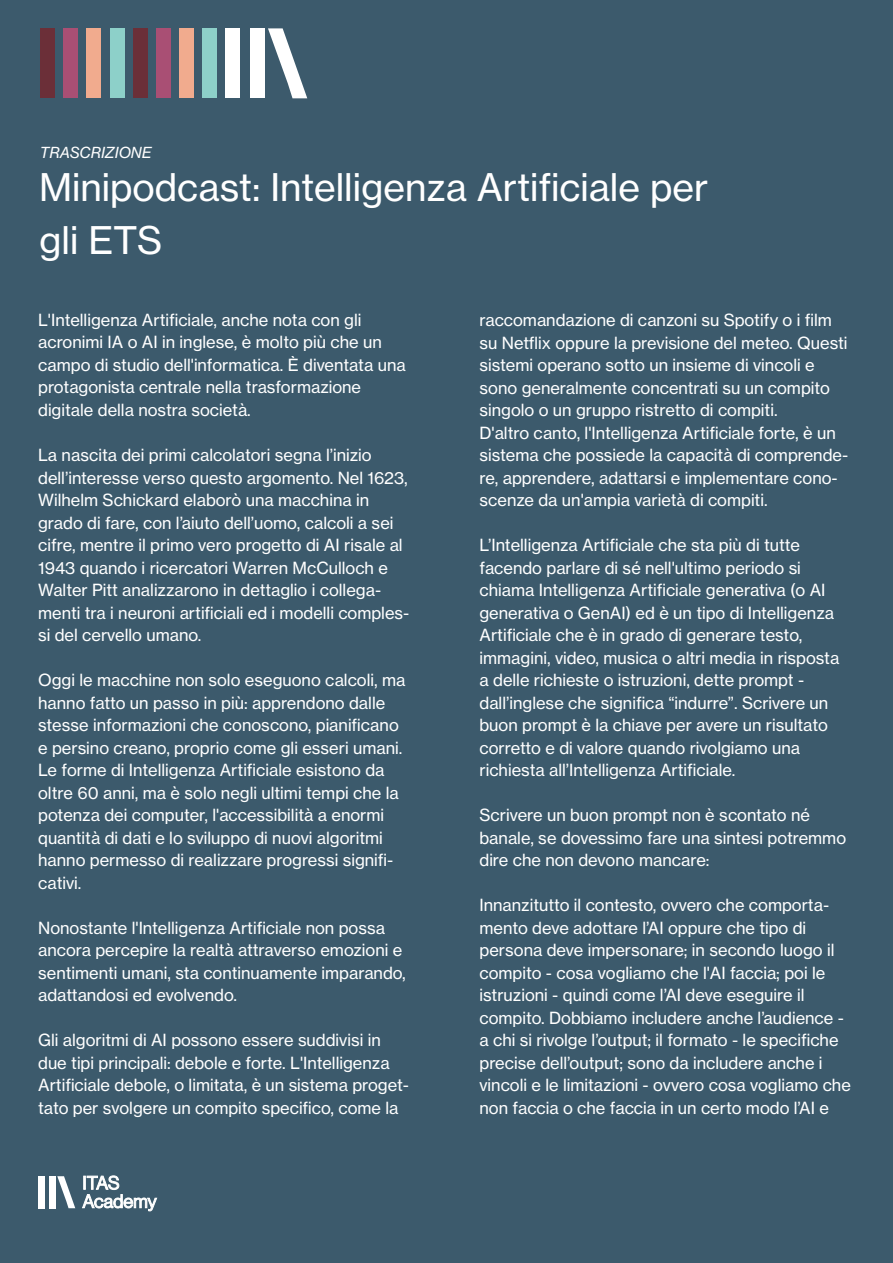
<style>
.page{position:relative;width:893px;height:1263px;background:#3c5a6c}
.page>*{position:absolute;margin:0;border:0;box-sizing:border-box;transform-origin:0 0}
.t1{font:37.5px/52.5px "N Haas Grotesk TX Pro 55 Rg";color:#fff}
.t2{font:16.5px/22.5px "N Haas Grotesk TX Pro 55 Rg";color:#fff}
.t3{font:15px "N Haas Grotesk TX Pro 56 It";color:#fff}
</style>
<div class="page">
<div style="left:250px;top:28px;width:14px;height:70px;background:#fff"></div>
<div style="left:226px;top:28px;width:14px;height:70px;background:#fff"></div>
<div style="left:203px;top:28px;width:14px;height:70px;background:#8dd0c9"></div>
<div style="left:179px;top:28px;width:15px;height:70px;background:#f1ab8e"></div>
<div style="left:156px;top:28px;width:14px;height:70px;background:#a94f74"></div>
<div style="left:133px;top:28px;width:14px;height:70px;background:#6b2f38"></div>
<div style="left:110px;top:28px;width:14px;height:70px;background:#8dd0c9"></div>
<div style="left:87px;top:28px;width:14px;height:70px;background:#f1ab8e"></div>
<div style="left:64px;top:28px;width:14px;height:70px;background:#a94f74"></div>
<div style="left:40px;top:28px;width:15px;height:70px;background:#6b2f38"></div>
<svg style="left:268px;top:28px;width:39px;height:70px"></svg>
<div style="left:49px;top:1176px;width:7px;height:32px;background:#fff"></div>
<div style="left:38px;top:1176px;width:6px;height:32px;background:#fff"></div>
<svg style="left:57px;top:1176px;width:18px;height:32px"></svg>
<svg style="left:82px;top:1175px;width:76px;height:36px"></svg>
<p class="t3" style="left:40px;top:144px;width:114px">TRASCRIZIONE</p>
<h1 class="t1" style="left:39px;top:161px;width:670px">Minipodcast: Intelligenza Artificiale per gli ETS</h1>
<p class="t2" style="left:38px;top:309px;width:369px">L'Intelligenza Artificiale, anche nota con gli acronimi IA o AI in inglese, è molto più che un campo di studio dell'informatica. È diventata una protagonista centrale nella trasformazione digitale della nostra società.</p>
<p class="t2" style="left:38px;top:444px;width:373px">La nascita dei primi calcolatori segna l’inizio dell’interesse verso questo argomento. Nel 1623, Wilhelm Schickard elaborò una macchina in grado di fare, con l’aiuto dell’uomo, calcoli a sei cifre, mentre il primo vero progetto di AI risale al 1943 quando i ricercatori Warren McCulloch e Walter Pitt analizzarono in dettaglio i collega&shy;menti tra i neuroni artificiali ed i modelli comples&shy;si del cervello umano.</p>
<p class="t2" style="left:38px;top:669px;width:369px">Oggi le macchine non solo eseguono calcoli, ma hanno fatto un passo in più: apprendono dalle stesse informazioni che conoscono, pianificano e persino creano, proprio come gli esseri umani.<br>Le forme di Intelligenza Artificiale esistono da oltre 60 anni, ma è solo negli ultimi tempi che la potenza dei computer, l'accessibilità a enormi quantità di dati e lo sviluppo di nuovi algoritmi hanno permesso di realizzare progressi signifi&shy;cativi.</p>
<p class="t2" style="left:38px;top:916px;width:369px">Nonostante l'Intelligenza Artificiale non possa ancora percepire la realtà attraverso emozioni e sentimenti umani, sta continuamente imparando, adattandosi ed evolvendo.</p>
<p class="t2" style="left:38px;top:1029px;width:372px">Gli algoritmi di AI possono essere suddivisi in due tipi principali: debole e forte. L'Intelligenza Artificiale debole, o limitata, è un sistema proget&shy;tato per svolgere un compito specifico, come la</p>
<p class="t2" style="left:479px;top:309px;width:370px">raccomandazione di canzoni su Spotify o i film su Netflix oppure la previsione del meteo. Questi sistemi operano sotto un insieme di vincoli e sono generalmente concentrati su un compito singolo o un gruppo ristretto di compiti.<br>D'altro canto, l'Intelligenza Artificiale forte, è un sistema che possiede la capacità di comprende&shy;re, apprendere, adattarsi e implementare cono&shy;scenze da un'ampia varietà di compiti.</p>
<p class="t2" style="left:479px;top:534px;width:361px">L’Intelligenza Artificiale che sta più di tutte facendo parlare di sé nell'ultimo periodo si chiama Intelligenza Artificiale generativa (o AI generativa o GenAI) ed è un tipo di Intelligenza Artificiale che è in grado di generare testo, immagini, video, musica o altri media in risposta a delle richieste o istruzioni, dette prompt - dall’inglese che significa “indurre”. Scrivere un buon prompt è la chiave per avere un risultato corretto e di valore quando rivolgiamo una richiesta all’Intelligenza Artificiale.</p>
<p class="t2" style="left:479px;top:804px;width:368px">Scrivere un buon prompt non è scontato né banale, se dovessimo fare una sintesi potremmo dire che non devono mancare:</p>
<p class="t2" style="left:479px;top:894px;width:373px">Innanzitutto il contesto, ovvero che comporta&shy;mento deve adottare l’AI oppure che tipo di persona deve impersonare; in secondo luogo il compito - cosa vogliamo che l'AI faccia; poi le istruzioni - quindi come l’AI deve eseguire il compito. Dobbiamo includere anche l’audience - a chi si rivolge l’output; il formato - le specifiche precise dell’output; sono da includere anche i vincoli e le limitazioni - ovvero cosa vogliamo che non faccia o che faccia in un certo modo l’AI e</p>
</div>
